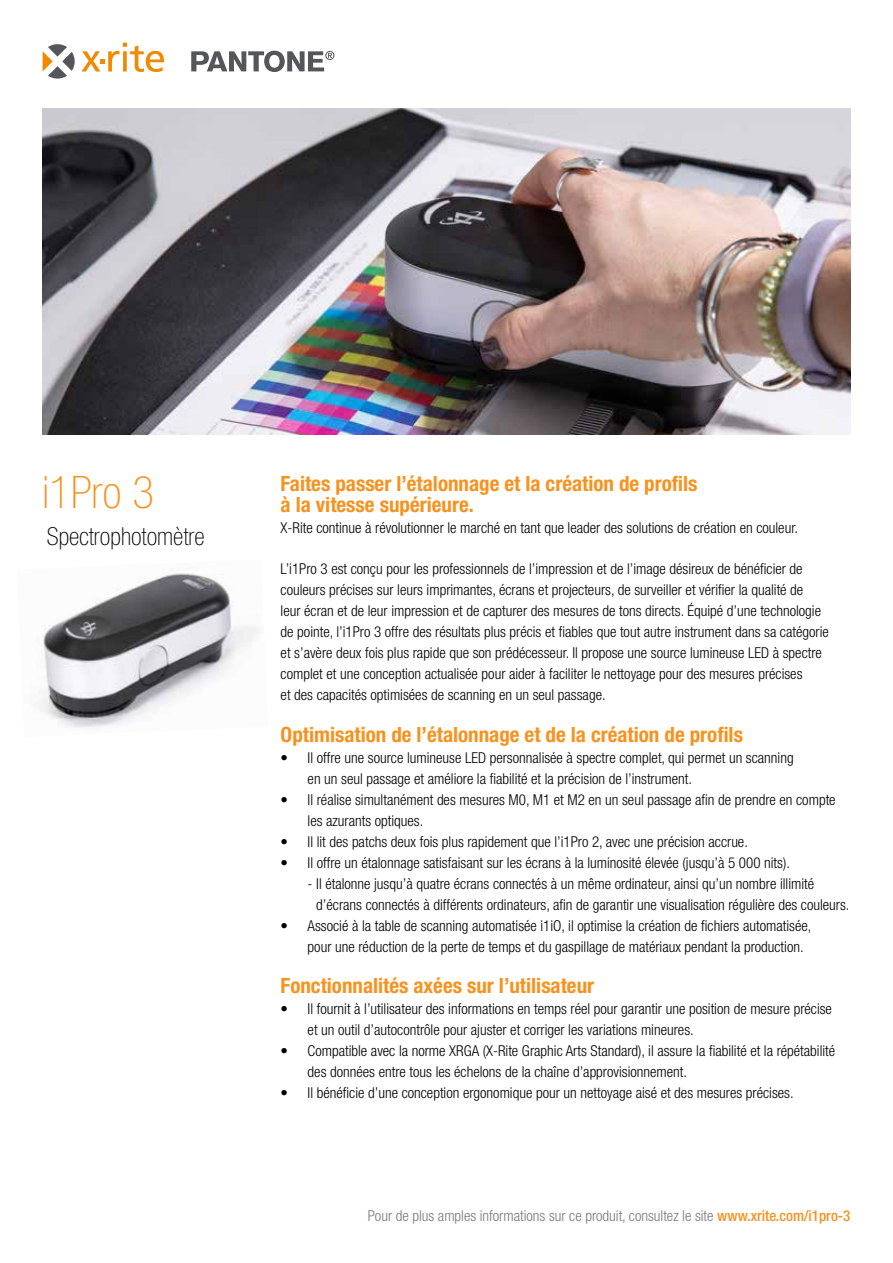
<style>
.page{position:relative;width:893px;height:1263px;background:#fff}
.page>*{position:absolute;margin:0;border:0;box-sizing:border-box;transform-origin:0 0}
.t1{font:100 condensed 45px "Helvetica Neue LT Std";color:#f7921e}
.t2{font:100 condensed 24.75px "Helvetica Neue LT Std";color:#000}
.t3{font:700 condensed 21px/21px "Helvetica Neue LT Std";color:#f7921e}
.t4{font:300 condensed 15px/21px "Helvetica Neue LT Std";color:#000}
.t5{font:300 condensed 15px "Helvetica Neue LT Std";color:#77787b}
.s1{font-weight:500;color:#f7921e}
</style>
<div class="page">
<img style="left:43px;top:108px;width:807px;height:327px">
<svg style="left:191px;top:51px;width:143px;height:21px"></svg>
<svg style="left:81px;top:43px;width:83px;height:29px"></svg>
<svg style="left:43px;top:44px;width:32px;height:35px"></svg>
<img style="left:40px;top:569px;width:220px;height:159px">
<h1 class="t1" style="left:43px;top:467px;width:113px">i1Pro 3</h1>
<h3 class="t3" style="left:281px;top:473px;width:418px">Faites passer l’étalonnage et la création de profils à la vitesse supérieure.</h3>
<p class="t4" style="left:281px;top:517px;width:519px">X-Rite continue à révolutionner le marché en tant que leader des solutions de création en couleur.</p>
<p class="t4" style="left:281px;top:558px;width:550px">L’i1Pro 3 est conçu pour les professionnels de l’impression et de l’image désireux de bénéficier de couleurs précises sur leurs imprimantes, écrans et projecteurs, de surveiller et vérifier la qualité de<br>leur écran et de leur impression et de capturer des mesures de tons directs. Équipé d’une technologie de pointe, l’i1Pro 3 offre des résultats plus précis et fiables que tout autre instrument dans sa catégorie et s’avère deux fois plus rapide que son prédécesseur. Il propose une source lumineuse LED à spectre complet et une conception actualisée pour aider à faciliter le nettoyage pour des mesures précises<br>et des capacités optimisées de scanning en un seul passage.</p>
<h3 class="t3" style="left:281px;top:723px;width:464px">Optimisation de l’étalonnage et de la création de profils</h3>
<p class="t4" style="left:308px;top:747px;width:488px;text-indent:-27px">• Il offre une source lumineuse LED personnalisée à spectre complet, qui permet un scanning en un seul passage et améliore la fiabilité et la précision de l’instrument.</p>
<p class="t4" style="left:308px;top:789px;width:529px;text-indent:-27px">• Il réalise simultanément des mesures M0, M1 et M2 en un seul passage afin de prendre en compte les azurants optiques.</p>
<p class="t4" style="left:281px;top:831px;width:469px">• Il lit des patchs deux fois plus rapidement que l’i1Pro 2, avec une précision accrue.</p>
<p class="t4" style="left:281px;top:852px;width:511px">• Il offre un étalonnage satisfaisant sur les écrans à la luminosité élevée (jusqu’à 5 000 nits).</p>
<p class="t4" style="left:316px;top:873px;width:535px;text-indent:-9px">- Il étalonne jusqu’à quatre écrans connectés à un même ordinateur, ainsi qu’un nombre illimité d’écrans connectés à différents ordinateurs, afin de garantir une visualisation régulière des couleurs.</p>
<p class="t4" style="left:308px;top:915px;width:505px;text-indent:-27px">• Associé à la table de scanning automatisée i1iO, il optimise la création de fichiers automatisée, pour une réduction de la perte de temps et du gaspillage de matériaux pendant la production.</p>
<h3 class="t3" style="left:281px;top:975px;width:315px">Fonctionnalités axées sur l’utilisateur</h3>
<p class="t4" style="left:308px;top:998px;width:526px;text-indent:-27px">• Il fournit à l’utilisateur des informations en temps réel pour garantir une position de mesure précise et un outil d’autocontrôle pour ajuster et corriger les variations mineures.</p>
<p class="t4" style="left:308px;top:1040px;width:529px;text-indent:-27px">• Compatible avec la norme XRGA (X-Rite Graphic Arts Standard), il assure la fiabilité et la répétabilité des données entre tous les échelons de la chaîne d’approvisionnement.</p>
<p class="t4" style="left:281px;top:1082px;width:515px">• Il bénéficie d’une conception ergonomique pour un nettoyage aisé et des mesures précises.</p>
<h2 class="t2" style="left:47px;top:522px;width:159px">Spectrophotomètre</h2>
<p class="t5" style="left:368px;top:1206px;width:484px">Pour de plus amples informations sur ce produit, consultez le site <span class="s1">www.xrite.com/i1pro-3</span></p>
</div>
